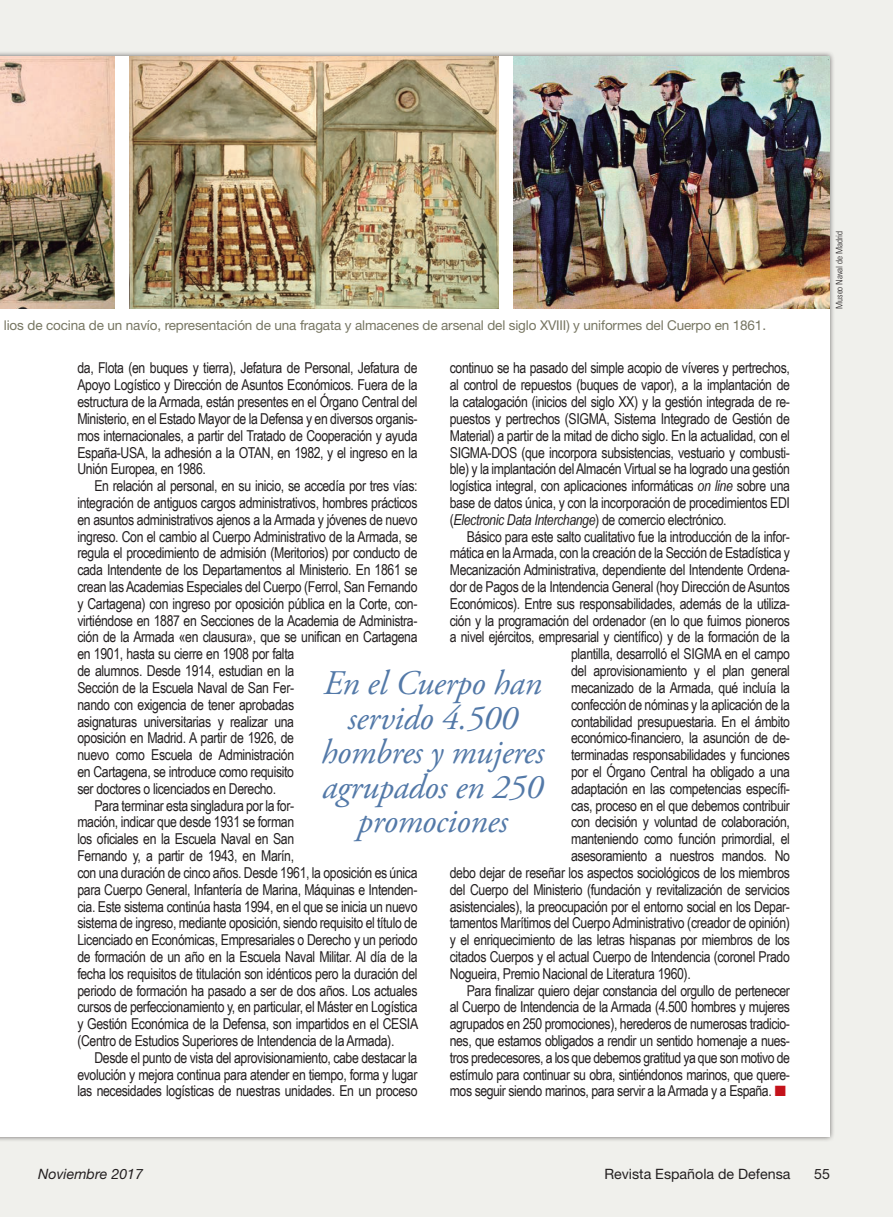
<style>
.page{position:relative;width:893px;height:1217px;background:#fff}
.page>*{position:absolute;margin:0;border:0;box-sizing:border-box;transform-origin:0 0}
.t1{font:italic 34.5px/34.5px "Adobe Garamond Pro";letter-spacing:-.01em;color:#5379a8;text-align:center}
.t2{font:15px/16.8px "Arial Narrow";letter-spacing:-.025em;color:#231f20;text-align:justify}
.t3{font:14.25px "Helvetica Neue";color:#231f20}
.t4{font:italic 14.25px "Helvetica Neue";color:#231f20}
.t5{font:13.5px "Helvetica Neue";letter-spacing:-.01em;color:#767561}
.t6{font:300 condensed 9px "Univers";letter-spacing:-.005em;color:#231f20}
.s1{font-style:italic}
.s2{font-family:"European Pi Three";color:#c4121a}
</style>
<div class="page">
<div style="left:0;top:0;width:893px;height:1216px;background:#f0f0ec"></div>
<div style="left:0;top:56px;width:829px;height:1079px;background:#fff"></div>
<img style="left:0;top:56px;width:115px;height:253px">
<img style="left:129px;top:56px;width:369px;height:253px">
<img style="left:513px;top:56px;width:316px;height:253px">
<p class="t5" style="left:4px;top:317px;width:764px">lios de cocina de un navío, representación de una fragata y almacenes de arsenal del siglo XVIII) y uniformes del Cuerpo en 1861.</p>
<p class="t2" style="left:77px;top:359px;width:342px">da, Flota (en buques y tierra), Jefatura de Personal, Jefatura de Apoyo Logístico y Dirección de Asuntos Económicos. Fuera de la estructura de la Armada, están presentes en el Órgano Central del Ministerio, en el Estado Mayor de la Defensa y en diversos organis&shy;mos internacionales, a partir del Tratado de Cooperación y ayuda España-USA, la adhesión a la OTAN, en 1982, y el ingreso en la Unión Europea, en 1986.</p>
<p class="t2" style="left:94px;top:477px;width:325px">En relación al personal, en su inicio, se accedía por tres vías:</p>
<p class="t2" style="left:77px;top:493px;width:342px">integración de antiguos cargos administrativos, hombres prácticos</p>
<p class="t2" style="left:77px;top:510px;width:342px">en asuntos administrativos ajenos a la Armada y jóvenes de nuevo</p>
<p class="t2" style="left:77px;top:527px;width:342px">ingreso. Con el cambio al Cuerpo Administrativo de la Armada, se</p>
<p class="t2" style="left:77px;top:544px;width:342px">regula el procedimiento de admisión (Meritorios) por conducto de</p>
<p class="t2" style="left:77px;top:561px;width:342px">cada Intendente de los Departamentos al Ministerio. En 1861 se</p>
<p class="t2" style="left:77px;top:577px;width:342px">crean las Academias Especiales del Cuerpo (Ferrol, San Fernando</p>
<p class="t2" style="left:77px;top:594px;width:342px">y Cartagena) con ingreso por oposición pública en la Corte, con-</p>
<p class="t2" style="left:77px;top:611px;width:342px">virtiéndose en 1887 en Secciones de la Academia de Administra-</p>
<p class="t2" style="left:77px;top:628px;width:342px">ción de la Armada «en clausura», que se unifican en Cartagena</p>
<p class="t2" style="left:77px;top:645px;width:218px">en 1901, hasta su cierre en 1908 por falta</p>
<p class="t2" style="left:77px;top:661px;width:218px">de alumnos. Desde 1914, estudian en la</p>
<p class="t2" style="left:77px;top:678px;width:218px">Sección de la Escuela Naval de San Fer-</p>
<p class="t2" style="left:77px;top:695px;width:218px">nando con exigencia de tener aprobadas</p>
<p class="t2" style="left:77px;top:712px;width:218px">asignaturas universitarias y realizar una</p>
<p class="t2" style="left:77px;top:729px;width:218px">oposición en Madrid. A partir de 1926, de</p>
<p class="t2" style="left:77px;top:745px;width:218px">nuevo como Escuela de Administración</p>
<p class="t2" style="left:77px;top:762px;width:218px">en Cartagena, se introduce como requisito</p>
<p class="t2" style="left:77px;top:779px;width:200px">ser doctores o licenciados en Derecho.</p>
<p class="t2" style="left:94px;top:796px;width:201px">Para terminar esta singladura por la for-</p>
<p class="t2" style="left:77px;top:813px;width:218px">mación, indicar que desde 1931 se forman</p>
<p class="t2" style="left:77px;top:829px;width:218px">los oficiales en la Escuela Naval en San</p>
<p class="t2" style="left:77px;top:846px;width:218px">Fernando y, a partir de 1943, en Marín,</p>
<p class="t2" style="left:77px;top:863px;width:342px">con una duración de cinco años. Desde 1961, la oposición es única</p>
<p class="t2" style="left:77px;top:880px;width:342px">para Cuerpo General, Infantería de Marina, Máquinas e Intenden-</p>
<p class="t2" style="left:77px;top:897px;width:342px">cia. Este sistema continúa hasta 1994, en el que se inicia un nuevo</p>
<p class="t2" style="left:77px;top:913px;width:342px">sistema de ingreso, mediante oposición, siendo requisito el título de</p>
<p class="t2" style="left:77px;top:930px;width:342px">Licenciado en Económicas, Empresariales o Derecho y un periodo</p>
<p class="t2" style="left:77px;top:947px;width:342px">de formación de un año en la Escuela Naval Militar. Al día de la</p>
<p class="t2" style="left:77px;top:964px;width:342px">fecha los requisitos de titulación son idénticos pero la duración del</p>
<p class="t2" style="left:77px;top:981px;width:342px">periodo de formación ha pasado a ser de dos años. Los actuales</p>
<p class="t2" style="left:77px;top:997px;width:342px">cursos de perfeccionamiento y, en particular, el Máster en Logística</p>
<p class="t2" style="left:77px;top:1014px;width:342px">y Gestión Económica de la Defensa, son impartidos en el CESIA</p>
<p class="t2" style="left:77px;top:1031px;width:319px">(Centro de Estudios Superiores de Intendencia de la Armada).</p>
<p class="t2" style="left:94px;top:1048px;width:325px">Desde el punto de vista del aprovisionamiento, cabe destacar la</p>
<p class="t2" style="left:77px;top:1065px;width:342px">evolución y mejora continua para atender en tiempo, forma y lugar</p>
<p class="t2" style="left:77px;top:1081px;width:342px">las necesidades logísticas de nuestras unidades. En un proceso</p>
<p class="t2" style="left:450px;top:359px;width:342px">continuo se ha pasado del simple acopio de víveres y pertrechos, al control de repuestos (buques de vapor), a la implantación de la catalogación (inicios del siglo XX) y la gestión integrada de re&shy;puestos y pertrechos (SIGMA, Sistema Integrado de Gestión de Material) a partir de la mitad de dicho siglo. En la actualidad, con el SIGMA-DOS (que incorpora subsistencias, vestuario y combusti&shy;ble) y la implantación del Almacén Virtual se ha logrado una gestión logística integral, con aplicaciones informáticas <span class="s1">on line</span> sobre una base de datos única, y con la incorporación de procedimientos EDI (<span class="s1">Electronic Data Interchange</span>) de comercio electrónico.</p>
<p class="t2" style="left:467px;top:527px;width:325px">Básico para este salto cualitativo fue la introducción de la infor-</p>
<p class="t2" style="left:450px;top:544px;width:342px">mática en la Armada, con la creación de la Sección de Estadística y</p>
<p class="t2" style="left:450px;top:561px;width:342px">Mecanización Administrativa, dependiente del Intendente Ordena-</p>
<p class="t2" style="left:450px;top:577px;width:342px">dor de Pagos de la Intendencia General (hoy Dirección de Asuntos</p>
<p class="t2" style="left:450px;top:594px;width:342px">Económicos). Entre sus responsabilidades, además de la utiliza-</p>
<p class="t2" style="left:450px;top:611px;width:342px">ción y la programación del ordenador (en lo que fuimos pioneros</p>
<p class="t2" style="left:450px;top:628px;width:342px">a nivel ejércitos, empresarial y científico) y de la formación de la</p>
<p class="t2" style="left:571px;top:645px;width:220px">plantilla, desarrolló el SIGMA en el campo</p>
<p class="t2" style="left:571px;top:661px;width:220px">del aprovisionamiento y el plan general</p>
<p class="t2" style="left:571px;top:678px;width:220px">mecanizado de la Armada, qué incluía la</p>
<p class="t2" style="left:571px;top:695px;width:220px">confección de nóminas y la aplicación de la</p>
<p class="t2" style="left:571px;top:712px;width:220px">contabilidad presupuestaria. En el ámbito</p>
<p class="t2" style="left:571px;top:729px;width:220px">económico-financiero, la asunción de de-</p>
<p class="t2" style="left:571px;top:745px;width:220px">terminadas responsabilidades y funciones</p>
<p class="t2" style="left:571px;top:762px;width:220px">por el Órgano Central ha obligado a una</p>
<p class="t2" style="left:571px;top:779px;width:220px">adaptación en las competencias específi-</p>
<p class="t2" style="left:571px;top:796px;width:220px">cas, proceso en el que debemos contribuir</p>
<p class="t2" style="left:571px;top:813px;width:220px">con decisión y voluntad de colaboración,</p>
<p class="t2" style="left:571px;top:829px;width:220px">manteniendo como función primordial, el</p>
<p class="t2" style="left:571px;top:846px;width:220px">asesoramiento a nuestros mandos. No</p>
<p class="t2" style="left:450px;top:863px;width:342px">debo dejar de reseñar los aspectos sociológicos de los miembros</p>
<p class="t2" style="left:450px;top:880px;width:342px">del Cuerpo del Ministerio (fundación y revitalización de servicios</p>
<p class="t2" style="left:450px;top:897px;width:342px">asistenciales), la preocupación por el entorno social en los Depar-</p>
<p class="t2" style="left:450px;top:913px;width:342px">tamentos Marítimos del Cuerpo Administrativo (creador de opinión)</p>
<p class="t2" style="left:450px;top:930px;width:342px">y el enriquecimiento de las letras hispanas por miembros de los</p>
<p class="t2" style="left:450px;top:947px;width:342px">citados Cuerpos y el actual Cuerpo de Intendencia (coronel Prado</p>
<p class="t2" style="left:450px;top:964px;width:242px">Nogueira, Premio Nacional de Literatura 1960).</p>
<p class="t2" style="left:467px;top:981px;width:325px">Para finalizar quiero dejar constancia del orgullo de pertenecer</p>
<p class="t2" style="left:450px;top:997px;width:342px">al Cuerpo de Intendencia de la Armada (4.500 hombres y mujeres</p>
<p class="t2" style="left:450px;top:1014px;width:342px">agrupados en 250 promociones), herederos de numerosas tradicio-</p>
<p class="t2" style="left:450px;top:1031px;width:342px">nes, que estamos obligados a rendir un sentido homenaje a nues-</p>
<p class="t2" style="left:450px;top:1048px;width:342px">tros predecesores, a los que debemos gratitud ya que son motivo de</p>
<p class="t2" style="left:450px;top:1065px;width:342px">estímulo para continuar su obra, sintiéndonos marinos, que quere-</p>
<p class="t2" style="left:450px;top:1081px;width:338px">mos seguir siendo marinos, para servir a la Armada y a España. <span class="s2">L</span></p>
<h1 class="t1" style="left:321px;top:667px;width:225px">En el Cuerpo han servido 4.500 hombres y mujeres agrupados en 250 promociones</h1>
<p class="t6" style="left:834px;top:309px;width:80px;rotate:-90deg">Museo Naval de Madrid</p>
<p class="t4" style="left:38px;top:1164px;width:106px">Noviembre 2017</p>
<p class="t3" style="left:604px;top:1164px;width:188px">Revista Española de Defensa</p>
<p class="t3" style="left:814px;top:1164px;width:17px">55</p>
</div>
